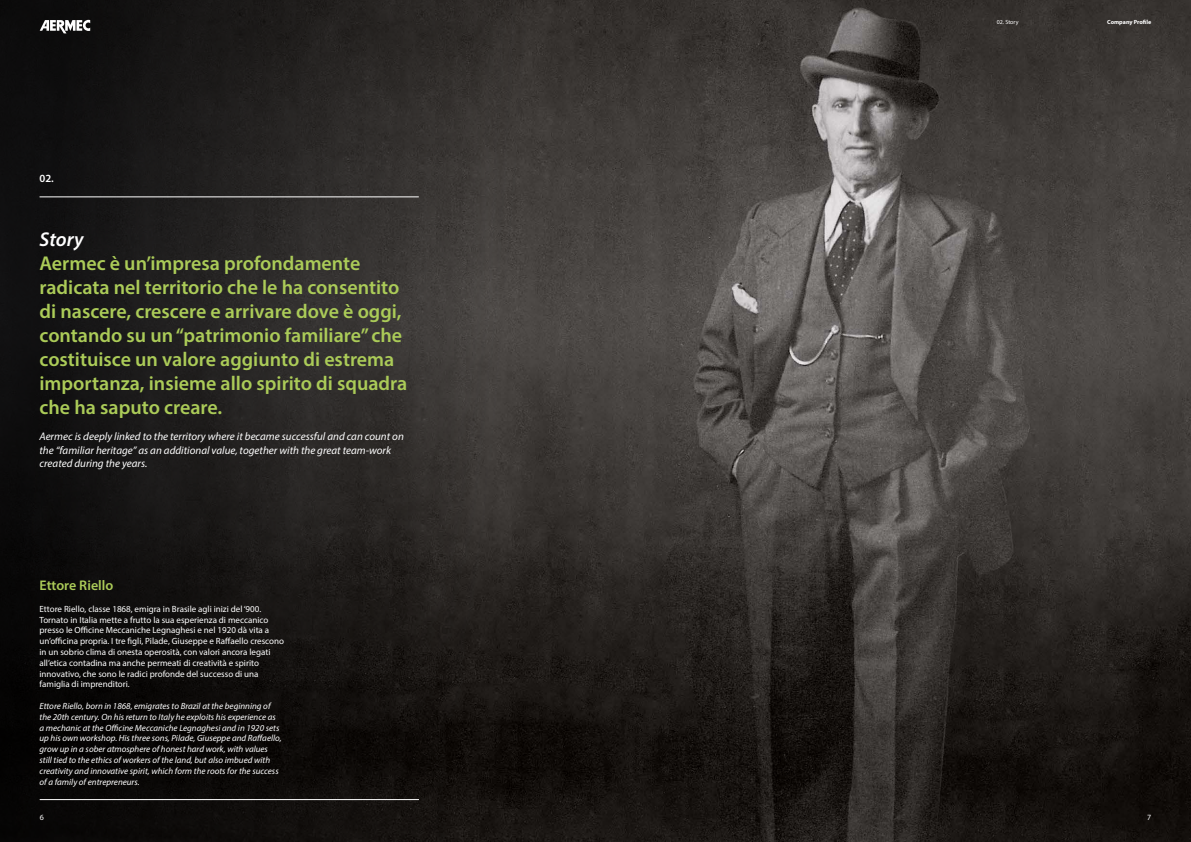
<style>
.page{position:relative;width:1191px;height:842px;background:#fff}
.page>*{position:absolute;margin:0;border:0;box-sizing:border-box;transform-origin:0 0}
.t1{font:600 20px/24px "Myriad Pro";color:#abcb58}
.t2{font:italic 600 20px "Myriad Pro";color:#fff}
.t3{font:600 14px "Myriad Pro";color:#abcb58}
.t4{font:italic 11px/13.2px "Myriad Pro";color:#fff}
.t5{font:600 11px "Myriad Pro";color:#fff}
.t6{font:italic 9px/10.8px "Myriad Pro";color:#fff}
.t7{font:9px/10.8px "Myriad Pro";color:#fff}
.t8{font:8px "Myriad Pro";color:#fff}
.t9{font:700 6px "Myriad Pro";color:#fff}
.t10{font:6px "Myriad Pro";color:#fff}
</style>
<div class="page">
<img style="left:595px;top:0;width:596px;height:842px">
<svg style="left:0;top:0;width:595px;height:842px;background:#211e1d"></svg>
<svg style="left:40px;top:20px;width:50px;height:13px"></svg>
<hr style="left:40px;top:197px;width:379px;height:1px;background:#fff">
<hr style="left:40px;top:799px;width:379px;height:1px;background:#fff">
<p class="t5" style="left:40px;top:172px;width:16px">02.</p>
<h1 class="t2" style="left:40px;top:226px;width:46px">Story</h1>
<p class="t1" style="left:40px;top:251px;width:369px">Aermec è un’impresa profondamente radicata nel territorio che le ha consentito di nascere, crescere e arrivare dove è oggi, contando su un “patrimonio familiare” che costituisce un valore aggiunto di estrema importanza, insieme allo spirito di squadra che ha saputo creare.</p>
<p class="t4" style="left:40px;top:430px;width:366px">Aermec is deeply linked to the territory where it became successful and can count on the “familiar heritage” as an additional value, together with the great team-work created during the years.</p>
<h2 class="t3" style="left:40px;top:577px;width:75px">Ettore Riello</h2>
<p class="t7" style="left:40px;top:603px;width:246px">Ettore Riello, classe 1868, emigra in Brasile agli inizi del ‘900.<br>Tornato in Italia mette a frutto la sua esperienza di meccanico presso le Officine Meccaniche Legnaghesi e nel 1920 dà vita a un’officina propria. I tre figli, Pilade, Giuseppe e Raffaello crescono in un sobrio clima di onesta operosità, con valori ancora legati all’etica contadina ma anche permeati di creatività e spirito innovativo, che sono le radici profonde del successo di una famiglia di imprenditori.</p>
<p class="t6" style="left:40px;top:700px;width:244px">Ettore Riello, born in 1868, emigrates to Brazil at the beginning of the 20th century. On his return to Italy he exploits his experience as a mechanic at the Officine Meccaniche Legnaghesi and in 1920 sets up his own workshop. His three sons, Pilade, Giuseppe and Raffaello, grow up in a sober atmosphere of honest hard work, with values still tied to the ethics of workers of the land, but also imbued with creativity and innovative spirit, which form the roots for the success of a family of entrepreneurs.</p>
<p class="t10" style="left:996px;top:19px;width:23px">02. Story</p>
<p class="t9" style="left:1107px;top:18px;width:46px">Company Profile</p>
<p class="t8" style="left:40px;top:813px;width:6px">6</p>
<p class="t8" style="left:1147px;top:813px;width:6px">7</p>
</div>
